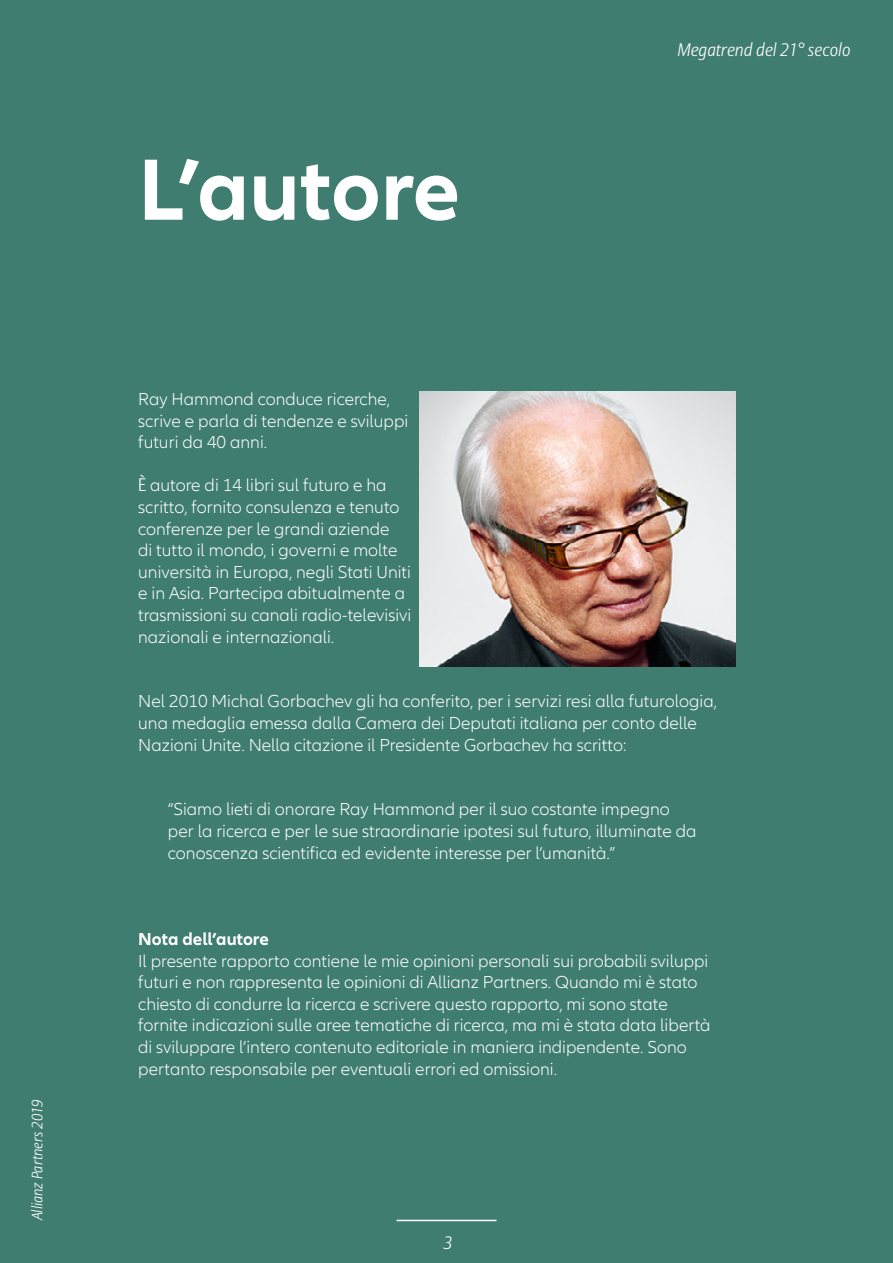
<style>
.page{position:relative;width:893px;height:1263px;background:#407d71}
.page>*{position:absolute;margin:0;border:0;box-sizing:border-box;transform-origin:0 0}
.t1{font:700 90px "Allianz Neo";color:#fff}
.t2{font:300 18px/21.6px "Allianz Neo";color:#fff}
.t3{font:italic 300 18px "Allianz Sans";color:#fff}
.t4{font:700 18px "Allianz Neo";color:#fff}
.t5{font:italic 300 15px "Allianz Sans";color:#fff}
.s1{font-family:"Allianz Sans"}
</style>
<div class="page">
<hr style="left:396px;top:1220px;width:100px;height:1px;background:#fff">
<img style="left:420px;top:391px;width:316px;height:275px">
<p class="t5" style="left:28px;top:1220px;width:122px;rotate:-90deg">Allianz Partners 2019</p>
<h1 class="t1" style="left:138px;top:137px;width:323px">L’autore</h1>
<p class="t2" style="left:138px;top:389px;width:271px">Ray Hammond conduce ricerche, scrive e parla di tendenze e sviluppi futuri da 40 anni.</p>
<p class="t2" style="left:138px;top:475px;width:275px"><span class="s1">È</span> autore di 14 libri sul futuro e ha scritto, fornito consulenza e tenuto conferenze per le grandi aziende<br>di tutto il mondo, i governi e molte università in Europa, negli Stati Uniti e in Asia. Partecipa abitualmente a trasmissioni su canali radio-televisivi nazionali e internazionali.</p>
<p class="t3" style="left:677px;top:39px;width:175px">Megatrend del 21° secolo</p>
<p class="t2" style="left:138px;top:691px;width:580px">Nel 2010 Michal Gorbachev gli ha conferito, per i servizi resi alla futurologia, una medaglia emessa dalla Camera dei Deputati italiana per conto delle<br>Nazioni Unite. Nella citazione il Presidente Gorbachev ha scritto:</p>
<p class="t2" style="left:168px;top:799px;width:530px">“Siamo lieti di onorare Ray Hammond per il suo costante impegno per la ricerca e per le sue straordinarie ipotesi sul futuro, illuminate da conoscenza scientifica ed evidente interesse per l’umanità.”</p>
<p class="t4" style="left:138px;top:928px;width:132px">Nota dell’autore</p>
<p class="t2" style="left:138px;top:950px;width:574px">Il presente rapporto contiene le mie opinioni personali sui probabili sviluppi futuri e non rappresenta le opinioni di Allianz Partners. Quando mi è stato chiesto di condurre la ricerca e scrivere questo rapporto, mi sono state fornite indicazioni sulle aree tematiche di ricerca, ma mi è stata data libertà di sviluppare l’intero contenuto editoriale in maniera indipendente. Sono pertanto responsabile per eventuali errori ed omissioni.</p>
<p class="t3" style="left:444px;top:1231px;width:10px">3</p>
</div>
